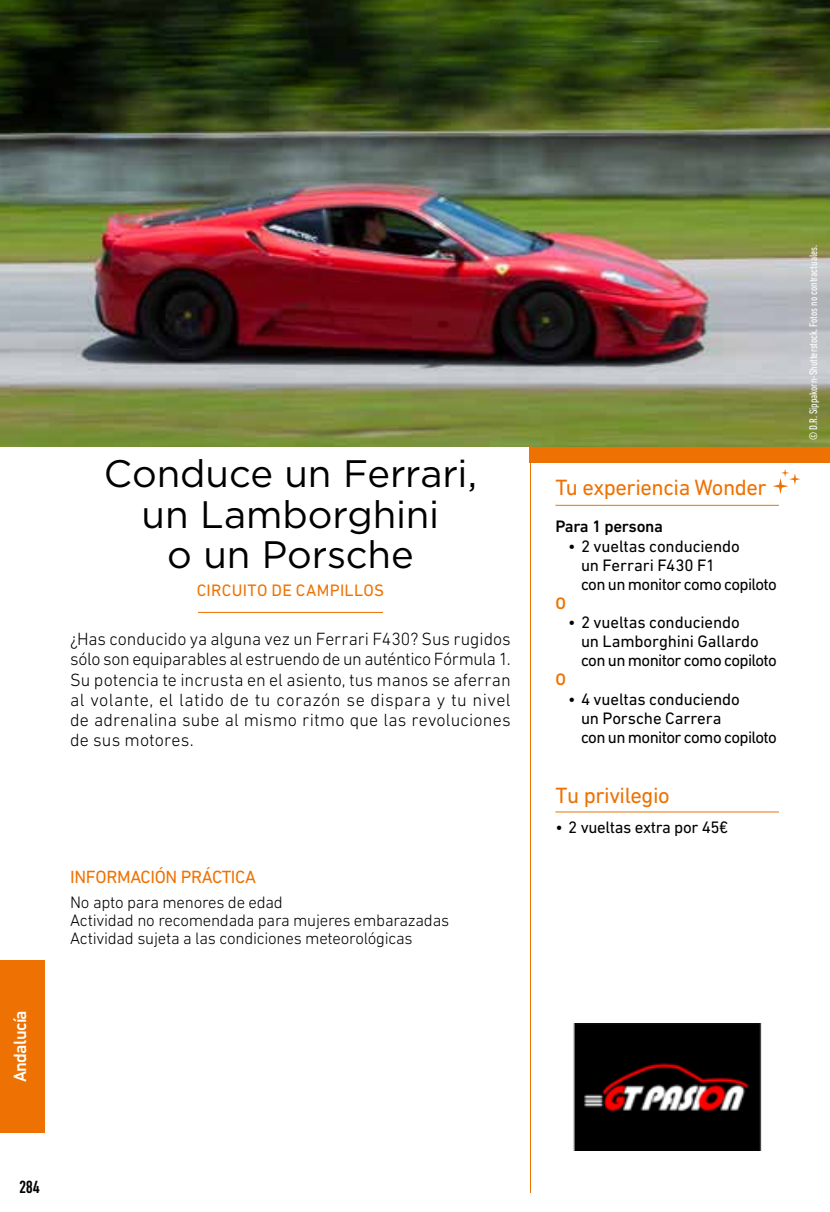
<style>
.page{position:relative;width:830px;height:1212px;background:#fff}
.page>*{position:absolute;margin:0;border:0;box-sizing:border-box;transform-origin:0 0}
.t1{font:38.25px/40.5px "Gotham";letter-spacing:-.005em;color:#000;text-align:center}
.t2{font:22.5px "DIN Next LT Pro";letter-spacing:-.02em;color:#ee7203}
.t3{font:300 18px/20.2px "DIN Next LT Pro";letter-spacing:.005em;color:#000;text-align:justify}
.t4{font:18px "DIN Next LT Pro";letter-spacing:-.02em;color:#ee7203}
.t5{font:500 18px "DIN Next LT Pro";letter-spacing:-.04em;color:#fff}
.t6{font:500 condensed 18px "DIN Next LT Pro";color:#000}
.t7{font:16.88px/19.1px "DIN Next LT Pro";letter-spacing:-.01em;color:#000}
.t8{font:300 16.88px/18px "DIN Next LT Pro";letter-spacing:-.015em;color:#000}
.t9{font:16.88px "DIN Next LT Pro";letter-spacing:.02em;color:#ee7203}
.t10{font:500 16.88px "DIN Next LT Pro";letter-spacing:-.02em;color:#000}
.t11{font:500 16.88px "DIN Next LT Pro";color:#ee7203}
.t12{font:condensed 11.25px "DIN Next LT Pro";color:#fff}
</style>
<div class="page">
<img style="left:0;top:0;width:829px;height:446px">
<div style="left:529px;top:446px;width:300px;height:16px;background:#ee7203"></div>
<div style="left:0;top:960px;width:45px;height:172px;background:#ee7203"></div>
<hr style="left:529px;top:446px;width:1px;height:747px;background:#ee7203">
<img style="left:573px;top:1023px;width:189px;height:127px">
<hr style="left:555px;top:505px;width:223px;height:1px;background:#ee7203">
<hr style="left:555px;top:811px;width:223px;height:1px;background:#ee7203">
<svg style="left:772px;top:469px;width:28px;height:25px"></svg>
<hr style="left:198px;top:612px;width:185px;height:1px;background:#ee7203">
<h1 class="t1" style="left:104px;top:452px;width:374px">Conduce un Ferrari, un Lamborghini<br>o un Porsche</h1>
<p class="t9" style="left:197px;top:580px;width:189px">CIRCUITO DE CAMPILLOS</p>
<p class="t3" style="left:70px;top:628px;width:442px">¿Has conducido ya alguna vez un Ferrari F430? Sus rugidos sólo son equiparables al estruendo de un auténtico Fórmula 1.<br>Su potencia te incrusta en el asiento, tus manos se aferran al volante, el latido de tu corazón se dispara y tu nivel de adrenalina sube al mismo ritmo que las revoluciones de sus motores.</p>
<p class="t5" style="left:10px;top:1082px;width:74px;rotate:-90deg">Andalucía</p>
<p class="t4" style="left:70px;top:867px;width:187px">INFORMACIÓN PRÁCTICA</p>
<p class="t8" style="left:70px;top:893px;width:380px">No apto para menores de edad<br>Actividad no recomendada para mujeres embarazadas<br>Actividad sujeta a las condiciones meteorológicas</p>
<p class="t6" style="left:19px;top:1176px;width:22px">284</p>
<p class="t2" style="left:555px;top:475px;width:213px">Tu experiencia Wonder</p>
<p class="t10" style="left:555px;top:517px;width:109px">Para 1 persona</p>
<p class="t7" style="left:580px;top:536px;width:197px;text-indent:-13px">• 2 vueltas conduciendo<br>un Ferrari F430 F1<br>con un monitor como copiloto</p>
<p class="t11" style="left:555px;top:593px;width:12px">O</p>
<p class="t7" style="left:580px;top:612px;width:197px;text-indent:-13px">• 2 vueltas conduciendo<br>un Lamborghini Gallardo con un monitor como copiloto</p>
<p class="t11" style="left:555px;top:670px;width:12px">O</p>
<p class="t7" style="left:580px;top:689px;width:197px;text-indent:-13px">• 4 vueltas conduciendo<br>un Porsche Carrera<br>con un monitor como copiloto</p>
<p class="t2" style="left:555px;top:782px;width:116px">Tu privilegio</p>
<p class="t7" style="left:555px;top:817px;width:174px">• 2 vueltas extra por 45€</p>
<p class="t12" style="left:806px;top:440px;width:197px;rotate:-90deg">© D.R. Sippakorn-Shutterstock. Fotos no contractuales.</p>
</div>
